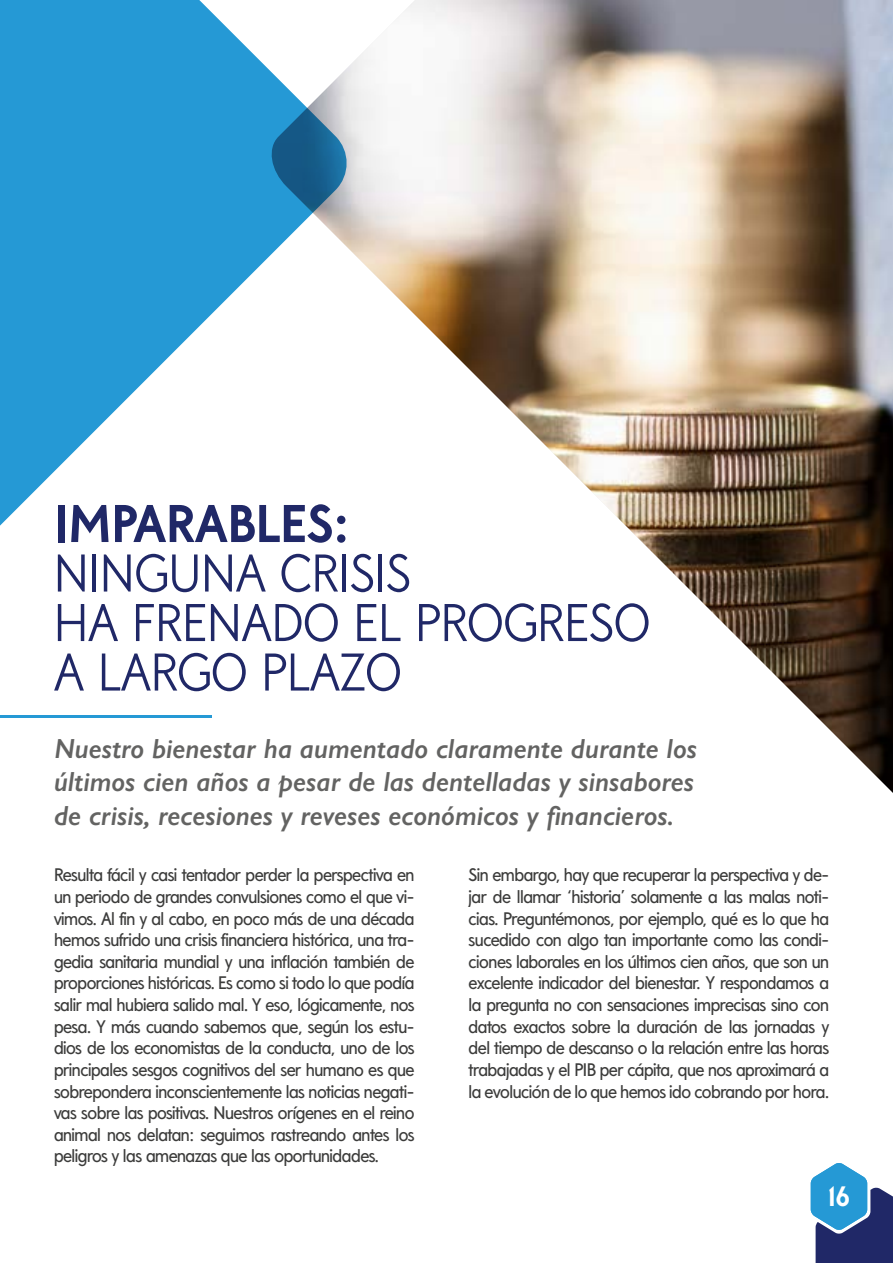
<style>
.page{position:relative;width:893px;height:1263px;background:#fff}
.page>*{position:absolute;margin:0;border:0;box-sizing:border-box;transform-origin:0 0}
.t1{font:300 52.5px/49.5px "Mediolanum Sans";color:#202867}
.t2{font:700 52.5px "Mediolanum Sans";color:#202867}
.t3{font:italic 600 27.75px/33.3px "Gill Sans";color:#636362;text-align:justify}
.t4{font:700 27.75px "Mediolanum Sans";color:#fff}
.t5{font:18px/21.6px "Mediolanum Sans";letter-spacing:-.025em;color:#3c3c3b;text-align:justify}
</style>
<div class="page">
<svg style="left:811px;top:1163px;width:82px;height:100px"></svg>
<img style="left:350px;top:0;width:543px;height:793px">
<svg style="left:0;top:0;width:350px;height:526px;fill:#2599d5"></svg>
<hr style="left:0;top:715px;width:211px;height:3px;background:#2599d5">
<h1 class="t2" style="left:54px;top:493px;width:297px">IMPARABLES:</h1>
<h1 class="t1" style="left:54px;top:549px;width:598px">NINGUNA CRISIS<br>HA FRENADO EL PROGRESO<br>A LARGO PLAZO</h1>
<h2 class="t3" style="left:54px;top:732px;width:644px">Nuestro bienestar ha aumentado claramente durante los últimos cien años a pesar de las dentelladas y sinsabores de crisis, recesiones y reveses económicos y financieros.</h2>
<p class="t5" style="left:54px;top:864px;width:362px">Resulta fácil y casi tentador perder la perspectiva en un periodo de grandes convulsiones como el que vi&shy;vimos. Al fin y al cabo, en poco más de una década hemos sufrido una crisis financiera histórica, una tra&shy;gedia sanitaria mundial y una inflación también de proporciones históricas. Es como si todo lo que podía salir mal hubiera salido mal. Y eso, lógicamente, nos pesa. Y más cuando sabemos que, según los estu&shy;dios de los economistas de la conducta, uno de los principales sesgos cognitivos del ser humano es que sobrepondera inconscientemente las noticias negati&shy;vas sobre las positivas. Nuestros orígenes en el reino animal nos delatan: seguimos rastreando antes los peligros y las amenazas que las oportunidades.</p>
<p class="t5" style="left:469px;top:864px;width:362px">Sin embargo, hay que recuperar la perspectiva y de&shy;jar de llamar ‘historia’ solamente a las malas noti&shy;cias. Preguntémonos, por ejemplo, qué es lo que ha sucedido con algo tan importante como las condi&shy;ciones laborales en los últimos cien años, que son un excelente indicador del bienestar. Y respondamos a la pregunta no con sensaciones imprecisas sino con datos exactos sobre la duración de las jornadas y del tiempo de descanso o la relación entre las horas trabajadas y el PIB per cápita, que nos aproximará a la evolución de lo que hemos ido cobrando por hora.</p>
<h2 class="t4" style="left:828px;top:1180px;width:24px">16</h2>
</div>
